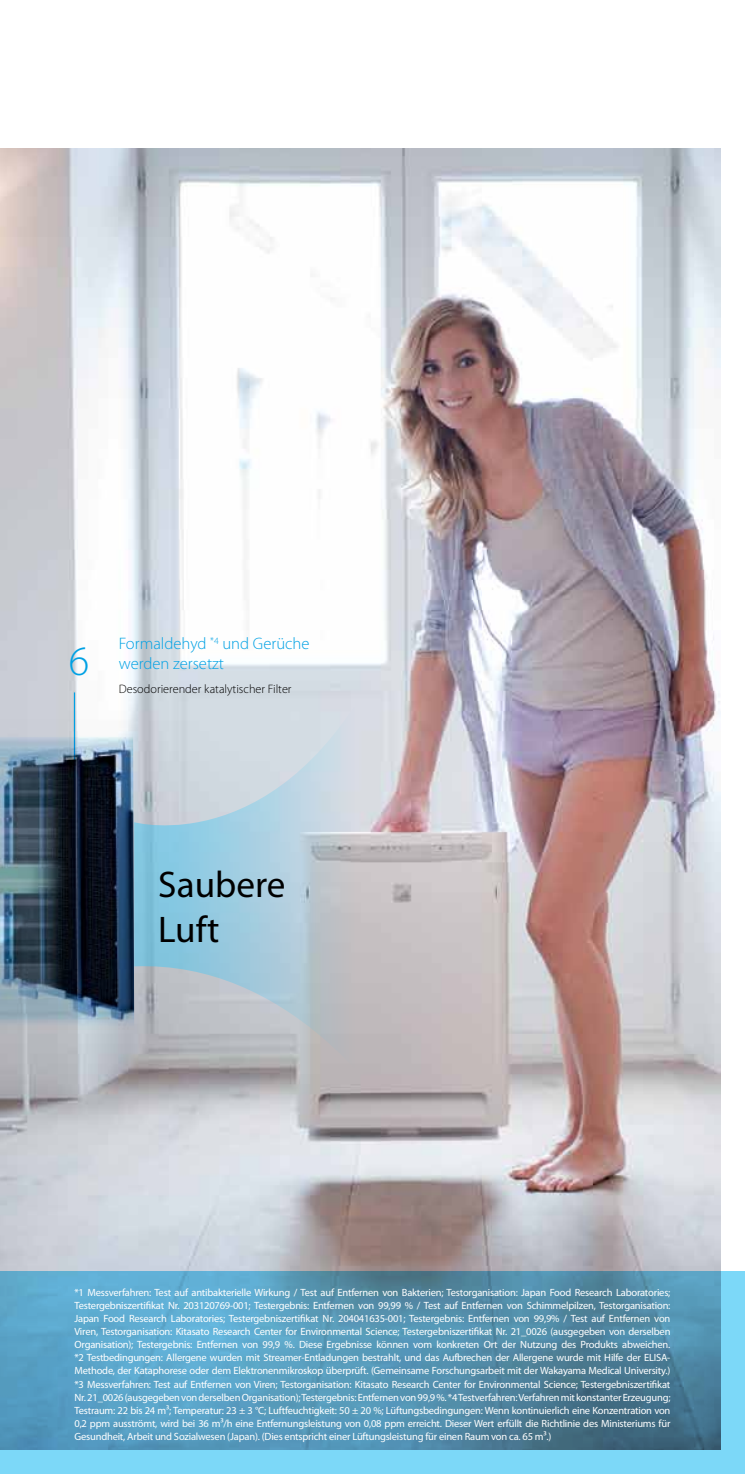
<style>
.page{position:relative;width:745px;height:1474px;background:#fff}
.page>*{position:absolute;margin:0;border:0;box-sizing:border-box;transform-origin:0 0}
.t1{font:300 41.82px "Myriad Pro";color:#00a1e4}
.t2{font:37.1px/44.6px "Myriad Pro";color:#000}
.t3{font:300 16.62px/19.9px "Myriad Pro";color:#00a1e4}
.t4{font:300 12.25px "Myriad Pro";color:#000}
.t5{font:10.5px/13.1px "Myriad Pro";letter-spacing:-.02em;color:#fff;text-align:justify}
</style>
<div class="page">
<img style="left:0;top:149px;width:720px;height:1122px">
<hr style="left:74px;top:692px;width:1px;height:100px;background:#00a1e4">
<svg style="left:0;top:1271px;width:744px;height:202px;background:#599dbd"></svg>
<img style="left:0;top:719px;width:134px;height:310px">
<svg style="left:134px;top:655px;width:249px;height:449px;background:#b9c9d3"></svg>
<h1 class="t1" style="left:69px;top:638px;width:22px">6</h1>
<h3 class="t3" style="left:119px;top:634px;width:192px">Formaldehyd <sup>*4</sup> und Gerüche werden zersetzt</h3>
<p class="t4" style="left:119px;top:682px;width:174px">Desodorierender katalytischer Filter</p>
<h2 class="t2" style="left:158px;top:861px;width:129px">Saubere<br>Luft</h2>
<p class="t5" style="left:74px;top:1285px;width:597px">*1 Messverfahren: Test auf antibakterielle Wirkung / Test auf Entfernen von Bakterien; Testorganisation: Japan Food Research Laboratories; Testergebniszertifikat Nr. 203120769-001; Testergebnis: Entfernen von 99,99 % / Test auf Entfernen von Schimmelpilzen, Testorganisation:<br>Japan Food Research Laboratories; Testergebniszertifikat Nr. 204041635-001; Testergebnis: Entfernen von 99,9% / Test auf Entfernen von Viren, Testorganisation: Kitasato Research Center for Environmental Science; Testergebniszertifikat Nr. 21_0026 (ausgegeben von derselben Organisation); Testergebnis: Entfernen von 99,9 %. Diese Ergebnisse können vom konkreten Ort der Nutzung des Produkts abweichen. *2 Testbedingungen: Allergene wurden mit Streamer-Entladungen bestrahlt, und das Aufbrechen der Allergene wurde mit Hilfe der ELISA-Methode, der Kataphorese oder dem Elektronenmikroskop überprüft. (Gemeinsame Forschungsarbeit mit der Wakayama Medical University.) *3 Messverfahren: Test auf Entfernen von Viren; Testorganisation: Kitasato Research Center for Environmental Science; Testergebniszertifikat Nr. 21_0026 (ausgegeben von derselben Organisation); Testergebnis: Entfernen von 99,9 %. *4 Testverfahren: Verfahren mit konstanter Erzeugung; Testraum: 22 bis 24 m³; Temperatur: 23 ± 3 °C; Luftfeuchtigkeit: 50 ± 20 %; Lüftungsbedingungen: Wenn kontinuierlich eine Konzentration von 0,2 ppm ausströmt, wird bei 36 m³/h eine Entfernungsleistung von 0,08 ppm erreicht. Dieser Wert erfüllt die Richtlinie des Ministeriums für Gesundheit, Arbeit und Sozialwesen (Japan). (Dies entspricht einer Lüftungsleistung für einen Raum von ca. 65 m³.)</p>
</div>
